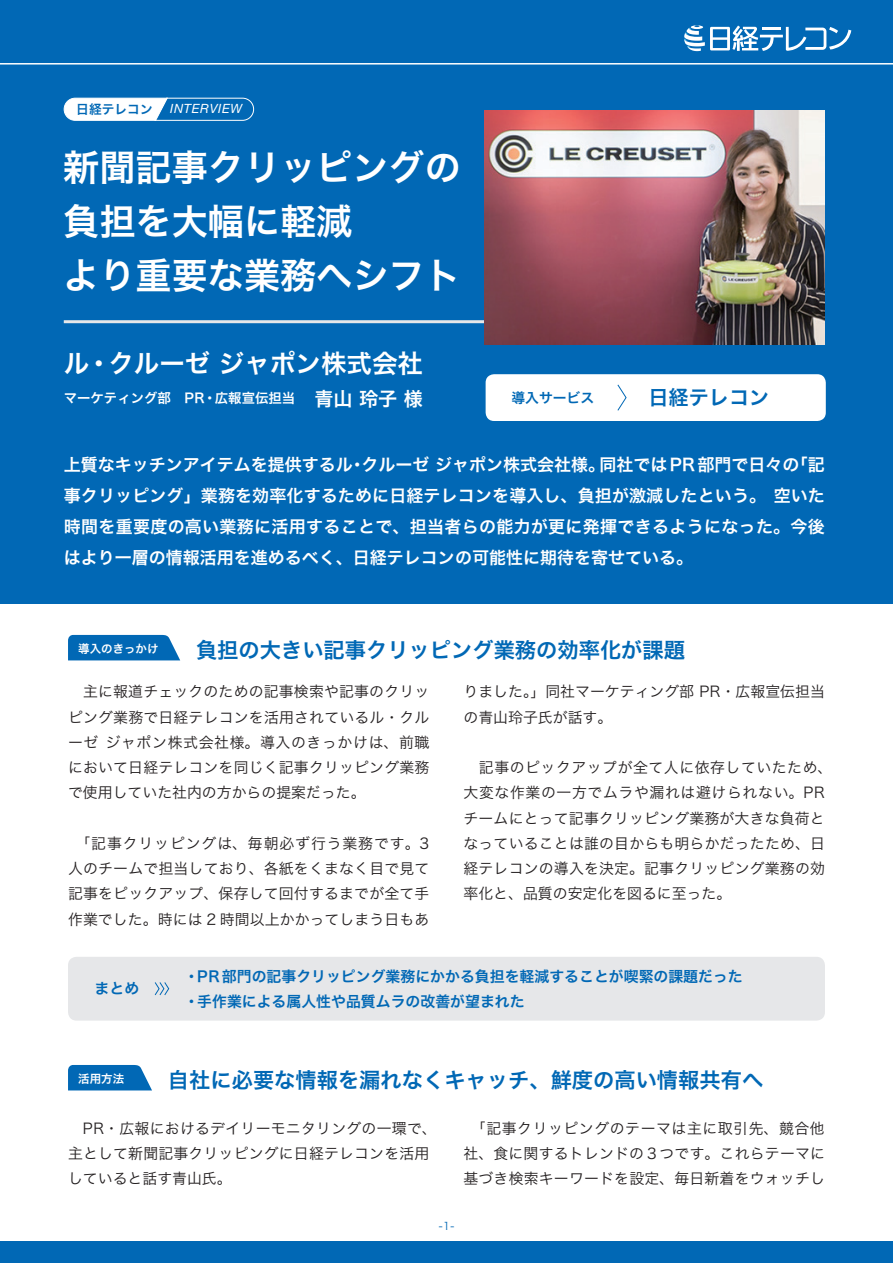
<style>
.page{position:relative;width:893px;height:1263px;background:#fff}
.page>*{position:absolute;margin:0;border:0;box-sizing:border-box;transform-origin:0 0}
.t1{font:36.15px/54.2px "Hiragino Sans Pr 6 N W6";color:#fff}
.t2{font:25.5px "Hiragino Sans Pr 6 N W6";color:#fff}
.t3{font:21.3px "Hiragino Sans Pr 6 N W6";color:#0168b5}
.t4{font:20.25px "Hiragino Sans Pr 6 N W6";color:#0168b5}
.t5{font:19.2px "Hiragino Sans Pr 6 N W6";letter-spacing:.165em;color:#fff}
.t6{font:16.95px/30.8px "Hiragino Sans Pr 6 N W6";letter-spacing:.005em;color:#fff}
.t7{font:14.85px/25.2px "Hiragino Sans Pr 6 N W3";letter-spacing:.015em;color:#231f20}
.t8{font:14.85px "Hiragino Sans Pr 6 N W6";color:#0168b5}
.t9{font:13.8px "Hiragino Sans Pr 6 N W6";color:#0168b5}
.t10{font:13.35px "Hiragino Sans Pr 6 N W6";color:#fff}
.t11{font:italic 12.75px "Helvetica Neue LT Std";letter-spacing:.05em;color:#fff}
.t12{font:12.75px "Hiragino Sans Pr 6 N W6";color:#0168b5}
.t13{font:11.55px "Hiragino Sans Pr 6 N W6";color:#fff}
.t14{font:10.65px "Hiragino Sans Pr 6 N W3";color:#0168b5}
</style>
<div class="page">
<div style="left:0;top:1242px;width:893px;height:21px;background:#0168b5"></div>
<div style="left:0;top:0;width:893px;height:68px;background:#0168b5"></div>
<div style="left:68px;top:957px;width:757px;height:63px;background:#e6e7e9;border-radius:9px"></div>
<div style="left:0;top:64px;width:893px;height:540px;background:#0168b5"></div>
<hr style="left:64px;top:320px;width:487px;height:3px;background:#e6e7e9">
<svg style="left:63px;top:97px;width:191px;height:24px"></svg>
<img style="left:485px;top:111px;width:340px;height:234px">
<div style="left:68px;top:635px;width:112px;height:25px;background:#0168b5"></div>
<hr style="left:0;top:63px;width:893px;height:2px;background:#fff">
<svg style="left:68px;top:1065px;width:84px;height:25px;background:#1574ba"></svg>
<svg style="left:154px;top:982px;width:16px;height:14px"></svg>
<div style="left:486px;top:374px;width:340px;height:47px;background:#fff;border-radius:9px"></div>
<svg style="left:617px;top:384px;width:10px;height:27px"></svg>
<svg style="left:684px;top:26px;width:167px;height:25px"></svg>
<p class="t12" style="left:76px;top:98px;width:78px">日経テレコン</p>
<p class="t11" style="left:170px;top:101px;width:74px">INTERVIEW</p>
<h1 class="t1" style="left:63px;top:138px;width:399px">新聞記事クリッピングの負担を大幅に軽減<br>より重要な業務へシフト</h1>
<h2 class="t2" style="left:64px;top:340px;width:361px">ル・クルーゼジャポン株式会社</h2>
<p class="t5" style="left:295px;top:381px;width:129px">　青山玲子様</p>
<p class="t10" style="left:64px;top:386px;width:233px">マーケティング部　PR・広報宣伝担当</p>
<p class="t9" style="left:511px;top:385px;width:84px">導入サービス</p>
<h3 class="t4" style="left:648px;top:379px;width:123px">日経テレコン</h3>
<p class="t6" style="left:361px;top:449px;width:245px">クルーゼジャポン株式会社様。</p>
<p class="t6" style="left:64px;top:449px;width:291px">上質なキッチンアイテムを提供するル</p>
<p class="t6" style="left:791px;top:449px;width:36px">「記</p>
<p class="t6" style="left:600px;top:449px;width:201px">同社ではPR部門で日々の</p>
<p class="t6" style="left:349px;top:449px;width:19px">・</p>
<p class="t6" style="left:64px;top:479px;width:762px">事クリッピング」業務を効率化するために日経テレコンを導入し、負担が激減したという。<br>時間を重要度の高い業務に活用することで、担当者らの能力が更に発揮できるようになった。今後はより一層の情報活用を進めるべく、日経テレコンの可能性に期待を寄せている。</p>
<p class="t6" style="left:774px;top:479px;width:53px">空いた</p>
<p class="t13" style="left:78px;top:638px;width:82px">導入のきっかけ</p>
<h3 class="t3" style="left:196px;top:631px;width:490px">負担の大きい記事クリッピング業務の効率化が課題</h3>
<p class="t7" style="left:68px;top:678px;width:363px;text-align:right">　主に報道チェックのための記事検索や記事のクリッピング業務で日経テレコンを活用されているル・クルジャポン株式会社様。導入のきっかけは、前職</p>
<p class="t7" style="left:68px;top:729px;width:363px">ーゼ<br>において日経テレコンを同じく記事クリッピング業務で使用していた社内の方からの提案だった。</p>
<p class="t7" style="left:68px;top:830px;width:363px;text-align:justify">　「記事クリッピングは、毎朝必ず行う業務です。3人のチームで担当しており、各紙をくまなく目で見て記事をピックアップ、保存して回付するまでが全て手作業でした。時には 2 時間以上かかってしまう日もあ</p>
<p class="t7" style="left:463px;top:678px;width:363px">りました。」同社マーケティング部 PR・広報宣伝担当の青山玲子氏が話す。</p>
<p class="t7" style="left:463px;top:754px;width:370px">　記事のピックアップが全て人に依存していたため、大変な作業の一方でムラや漏れは避けられない。PRチームにとって記事クリッピング業務が大きな負荷となっていることは誰の目からも明らかだったため、日経テレコンの導入を決定。記事クリッピング業務の効率化と、品質の安定化を図るに至った。</p>
<p class="t8" style="left:95px;top:975px;width:46px">まとめ</p>
<p class="t8" style="left:184px;top:963px;width:560px">・PR部門の記事クリッピング業務にかかる負担を軽減することが喫緊の課題だった</p>
<p class="t8" style="left:184px;top:988px;width:342px">・手作業による属人性や品質ムラの改善が望まれた</p>
<h3 class="t3" style="left:168px;top:1061px;width:597px">自社に必要な情報を漏れなくキャッチ、鮮度の高い情報共有へ</h3>
<p class="t13" style="left:78px;top:1068px;width:47px">活用方法</p>
<p class="t7" style="left:68px;top:1114px;width:370px">　PR・広報におけるデイリーモニタリングの一環で、主として新聞記事クリッピングに日経テレコンを活用していると話す青山氏。</p>
<p class="t7" style="left:463px;top:1114px;width:363px;text-align:justify">　「記事クリッピングのテーマは主に取引先、競合他社、食に関するトレンドの３つです。これらテーマに基づき検索キーワードを設定、毎日新着をウォッチし</p>
<p class="t14" style="left:439px;top:1217px;width:17px">-1-</p>
</div>
